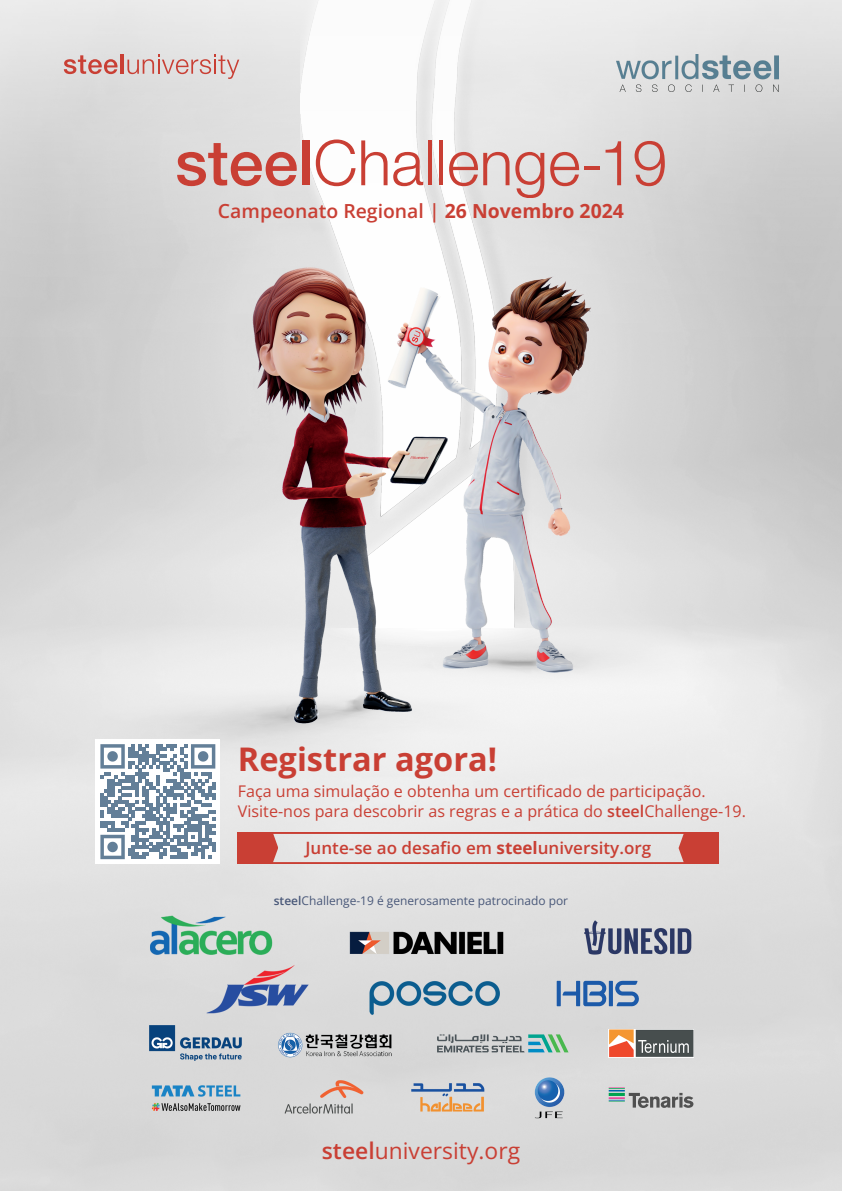
<style>
.page{position:relative;width:842px;height:1191px;background:#fff}
.page>*{position:absolute;margin:0;border:0;box-sizing:border-box;transform-origin:0 0}
.t1{font:700 32.5px "Open Sans";color:#c93f34}
.t2{font:22.8px "Open Sans";color:#c93f34}
.t3{font:600 19.4px "Open Sans";color:#c93f34}
.t4{font:600 17px "Open Sans";color:#c93f34}
.t5{font:16.1px/20.6px "Open Sans";color:#c93f34}
.t6{font:12px "Open Sans";color:#495879}
.s1{font-weight:700}
.s2{font-weight:600}
</style>
<div class="page">
<img style="left:0;top:406px;width:842px;height:784px">
<img style="left:0;top:0;width:842px;height:406px">
<img style="left:464px;top:273px;width:127px;height:418px">
<img style="left:244px;top:262px;width:220px;height:474px">
<svg style="left:177px;top:143px;width:121px;height:43px;background:#d59d99"></svg>
<div style="left:302px;top:140px;width:7px;height:45px;background:#c93f34"></div>
<svg style="left:316px;top:139px;width:107px;height:47px"></svg>
<hr style="left:428px;top:140px;width:4px;height:45px;background:#c93f34">
<hr style="left:439px;top:140px;width:4px;height:45px;background:#c93f34">
<svg style="left:449px;top:152px;width:60px;height:34px;background:#dcaeaa"></svg>
<svg style="left:515px;top:152px;width:29px;height:46px"></svg>
<svg style="left:550px;top:152px;width:29px;height:34px"></svg>
<hr style="left:584px;top:166px;width:16px;height:4px;background:#c93f34">
<svg style="left:605px;top:141px;width:16px;height:44px"></svg>
<svg style="left:635px;top:141px;width:30px;height:45px"></svg>
<img style="left:616px;top:54px;width:162px;height:38px">
<svg style="left:64px;top:55px;width:54px;height:19px"></svg>
<hr style="left:120px;top:54px;width:4px;height:20px;background:#c93f34">
<svg style="left:127px;top:54px;width:112px;height:25px;background:#dcc3c1"></svg>
<svg style="left:238px;top:832px;width:481px;height:31px;background:#dfbebc"></svg>
<div style="left:96px;top:739px;width:124px;height:124px;background:#fff"></div>
<svg style="left:100px;top:744px;width:115px;height:115px;fill:#637f98"></svg>
<img style="left:150px;top:914px;width:125px;height:42px">
<img style="left:348px;top:929px;width:161px;height:28px">
<img style="left:582px;top:920px;width:112px;height:34px">
<img style="left:205px;top:964px;width:107px;height:49px">
<img style="left:367px;top:980px;width:134px;height:36px">
<svg style="left:557px;top:980px;width:82px;height:26px;background:#819ec2"></svg>
<img style="left:608px;top:1028px;width:86px;height:29px">
<img style="left:275px;top:1028px;width:122px;height:34px">
<img style="left:148px;top:1021px;width:100px;height:39px">
<svg style="left:437px;top:1034px;width:131px;height:18px;background:#9cb2ae"></svg>
<img style="left:150px;top:1084px;width:92px;height:28px">
<img style="left:283px;top:1079px;width:81px;height:35px">
<svg style="left:609px;top:1086px;width:84px;height:21px;background:#abb0b0"></svg>
<img style="left:532px;top:1075px;width:35px;height:45px">
<img style="left:405px;top:1082px;width:86px;height:29px">
<h3 class="t3" style="left:218px;top:197px;width:408px">Campeonato Regional | <span class="s1">26 Novembro 2024</span></h3>
<p class="t1" style="left:238px;top:736px;width:261px">Registrar agora!</p>
<p class="t5" style="left:238px;top:780px;width:510px">Faça uma simulação e obtenha um certificado de participação.<br>Visite-nos para descobrir as regras e a prática do <span class="s2">steel</span>Challenge-19.</p>
<p class="t4" style="left:305px;top:836px;width:347px">Junte-se ao desafio em <span class="s1">steel</span>university.org</p>
<p class="t6" style="left:274px;top:891px;width:296px"><span class="s2">steel</span>Challenge-19 é generosamente patrocinado por</p>
<p class="t2" style="left:322px;top:1134px;width:200px"><span class="s2">steel</span>university.org</p>
</div>
